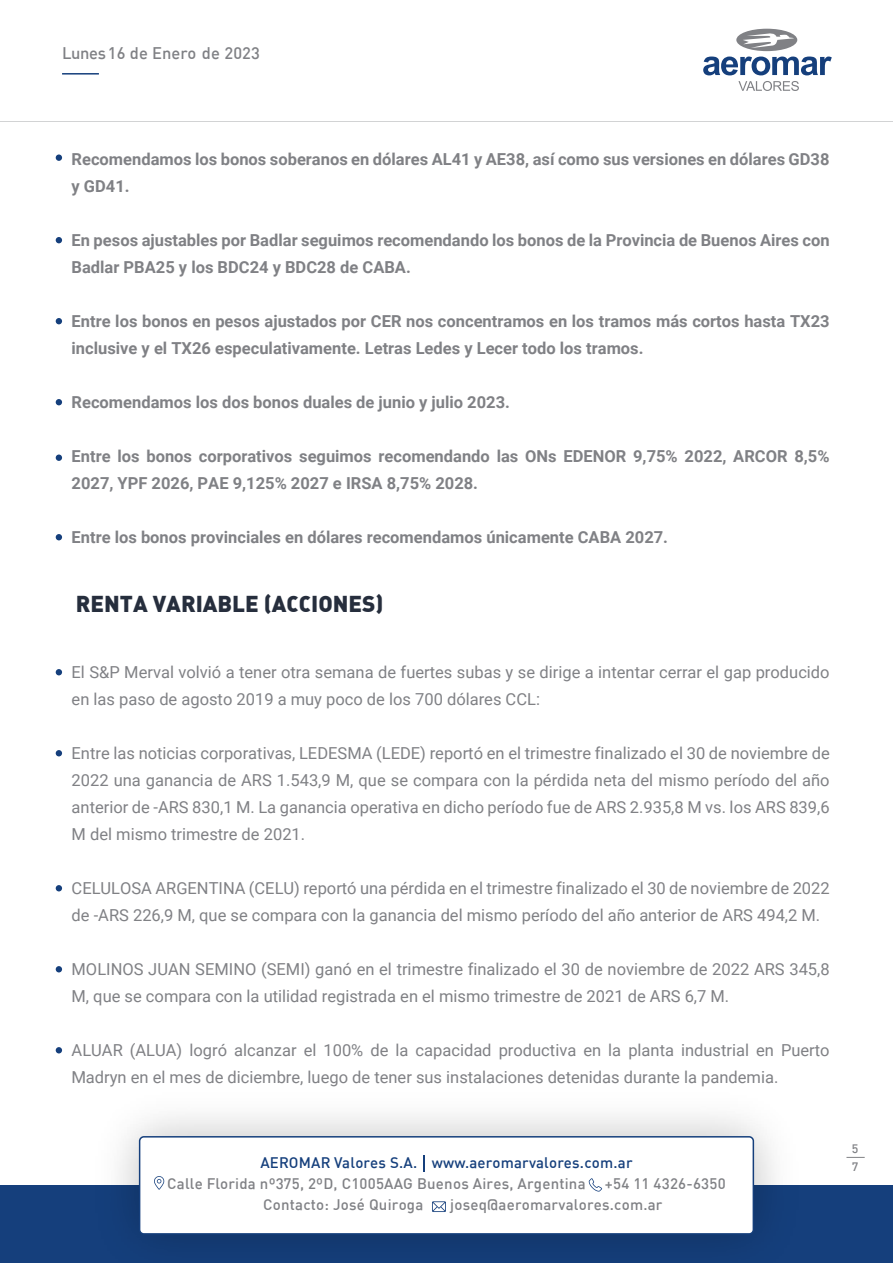
<style>
.page{position:relative;width:893px;height:1263px;background:#fff}
.page>*{position:absolute;margin:0;border:0;box-sizing:border-box;transform-origin:0 0}
.t1{font:22.5px "DIN Black Alternate";color:#262e3d}
.t2{font:16.5px/27px "Roboto";color:#808185}
.t3{font:700 16.5px/27px "Roboto";color:#808185}
.t4{font:500 16.5px "DIN";color:#808185}
.t5{font:500 15px "DIN";letter-spacing:.015em;color:#808185}
.t6{font:500 15px "DIN";letter-spacing:.015em;color:#153f7c}
.t7{font:500 12px "DIN";color:#808185}
</style>
<div class="page">
<svg style="left:56px;top:1047px;width:6px;height:6px"></svg>
<svg style="left:56px;top:966px;width:6px;height:6px"></svg>
<svg style="left:56px;top:885px;width:6px;height:6px"></svg>
<svg style="left:56px;top:750px;width:6px;height:6px"></svg>
<svg style="left:56px;top:669px;width:6px;height:6px"></svg>
<svg style="left:56px;top:534px;width:6px;height:6px"></svg>
<div style="left:56px;top:454px;width:6px;height:7px;background:#153f7c;border-radius:50%"></div>
<svg style="left:56px;top:399px;width:6px;height:6px"></svg>
<svg style="left:56px;top:318px;width:6px;height:6px"></svg>
<svg style="left:56px;top:237px;width:6px;height:6px"></svg>
<div style="left:56px;top:154px;width:6px;height:7px;background:#153f7c;border-radius:50%"></div>
<hr style="left:0;top:121px;width:893px;height:1px;background:#808185">
<svg style="left:703px;top:57px;width:129px;height:18px"></svg>
<svg style="left:738px;top:81px;width:61px;height:10px"></svg>
<div style="left:736px;top:29px;width:61px;height:22px;background:#808185;border-radius:50%"></div>
<svg style="left:743px;top:33px;width:51px;height:15px"></svg>
<hr style="left:62px;top:73px;width:37px;height:2px;background:#153f7c">
<div style="left:0;top:1185px;width:893px;height:78px;background:#153f7c"></div>
<div style="left:140px;top:1137px;width:613px;height:97px;background:#fff;border-radius:4px"></div>
<div style="left:139px;top:1136px;width:615px;height:98px;border:2px solid #153f7c;border-radius:4px"></div>
<svg style="left:424px;top:1155px;width:1px;height:17px"></svg>
<svg style="left:432px;top:1201px;width:14px;height:11px"></svg>
<svg style="left:589px;top:1178px;width:13px;height:13px"></svg>
<svg style="left:154px;top:1176px;width:10px;height:14px"></svg>
<svg style="left:846px;top:1157px;width:19px;height:1px"></svg>
<p class="t4" style="left:62px;top:43px;width:199px">Lunes16 de Enero de 2023</p>
<p class="t3" style="left:72px;top:145px;width:759px">Recomendamos los bonos soberanos en dólares AL41 y AE38, así como sus versiones en dólares GD38 y GD41.</p>
<p class="t3" style="left:72px;top:226px;width:760px">En pesos ajustables por Badlar seguimos recomendando los bonos de la Provincia de Buenos Aires con<br>Badlar PBA25 y los BDC24 y BDC28 de CABA.</p>
<p class="t3" style="left:72px;top:307px;width:759px">Entre los bonos en pesos ajustados por CER nos concentramos en los tramos más cortos hasta TX23 inclusive y el TX26 especulativamente. Letras Ledes y Lecer todo los tramos.</p>
<p class="t3" style="left:72px;top:388px;width:440px">Recomendamos los dos bonos duales de junio y julio 2023.</p>
<p class="t3" style="left:72px;top:442px;width:759px">Entre los bonos corporativos seguimos recomendando las ONs EDENOR 9,75% 2022, ARCOR 8,5%<br>2027, YPF 2026, PAE 9,125% 2027 e IRSA 8,75% 2028.</p>
<p class="t3" style="left:72px;top:523px;width:598px">Entre los bonos provinciales en dólares recomendamos únicamente CABA 2027.</p>
<h1 class="t1" style="left:76px;top:589px;width:309px">RENTA VARIABLE (ACCIONES)</h1>
<p class="t2" style="left:72px;top:658px;width:760px">El S&amp;P Merval volvió a tener otra semana de fuertes subas y se dirige a intentar cerrar el gap producido en las paso de agosto 2019 a muy poco de los 700 dólares CCL:</p>
<p class="t2" style="left:72px;top:739px;width:760px;text-align:justify">Entre las noticias corporativas, LEDESMA (LEDE) reportó en el trimestre finalizado el 30 de noviembre de 2022 una ganancia de ARS 1.543,9 M, que se compara con la pérdida neta del mismo período del año anterior de -ARS 830,1 M. La ganancia operativa en dicho período fue de ARS 2.935,8 M vs. los ARS 839,6<br>M del mismo trimestre de 2021.</p>
<p class="t2" style="left:72px;top:874px;width:760px">CELULOSA ARGENTINA (CELU) reportó una pérdida en el trimestre finalizado el 30 de noviembre de 2022 de -ARS 226,9 M, que se compara con la ganancia del mismo período del año anterior de ARS 494,2 M.</p>
<p class="t2" style="left:72px;top:955px;width:760px">MOLINOS JUAN SEMINO (SEMI) ganó en el trimestre finalizado el 30 de noviembre de 2022 ARS 345,8<br>M, que se compara con la utilidad registrada en el mismo trimestre de 2021 de ARS 6,7 M.</p>
<p class="t2" style="left:72px;top:1036px;width:760px">ALUAR (ALUA) logró alcanzar el 100% de la capacidad productiva en la planta industrial en Puerto<br>Madryn en el mes de diciembre, luego de tener sus instalaciones detenidas durante la pandemia.</p>
<p class="t7" style="left:852px;top:1141px;width:8px">5</p>
<p class="t6" style="left:260px;top:1153px;width:374px">AEROMAR Valores S.A. www.aeromarvalores.com.ar</p>
<p class="t7" style="left:852px;top:1159px;width:8px">7</p>
<p class="t5" style="left:167px;top:1174px;width:420px">Calle Florida nº375, 2ºD, C1005AAG Buenos Aires, Argentina</p>
<p class="t5" style="left:605px;top:1174px;width:122px">+54 11 4326-6350</p>
<p class="t5" style="left:263px;top:1195px;width:162px">Contacto: José Quiroga</p>
<p class="t5" style="left:450px;top:1195px;width:214px">joseq@aeromarvalores.com.ar</p>
</div>
